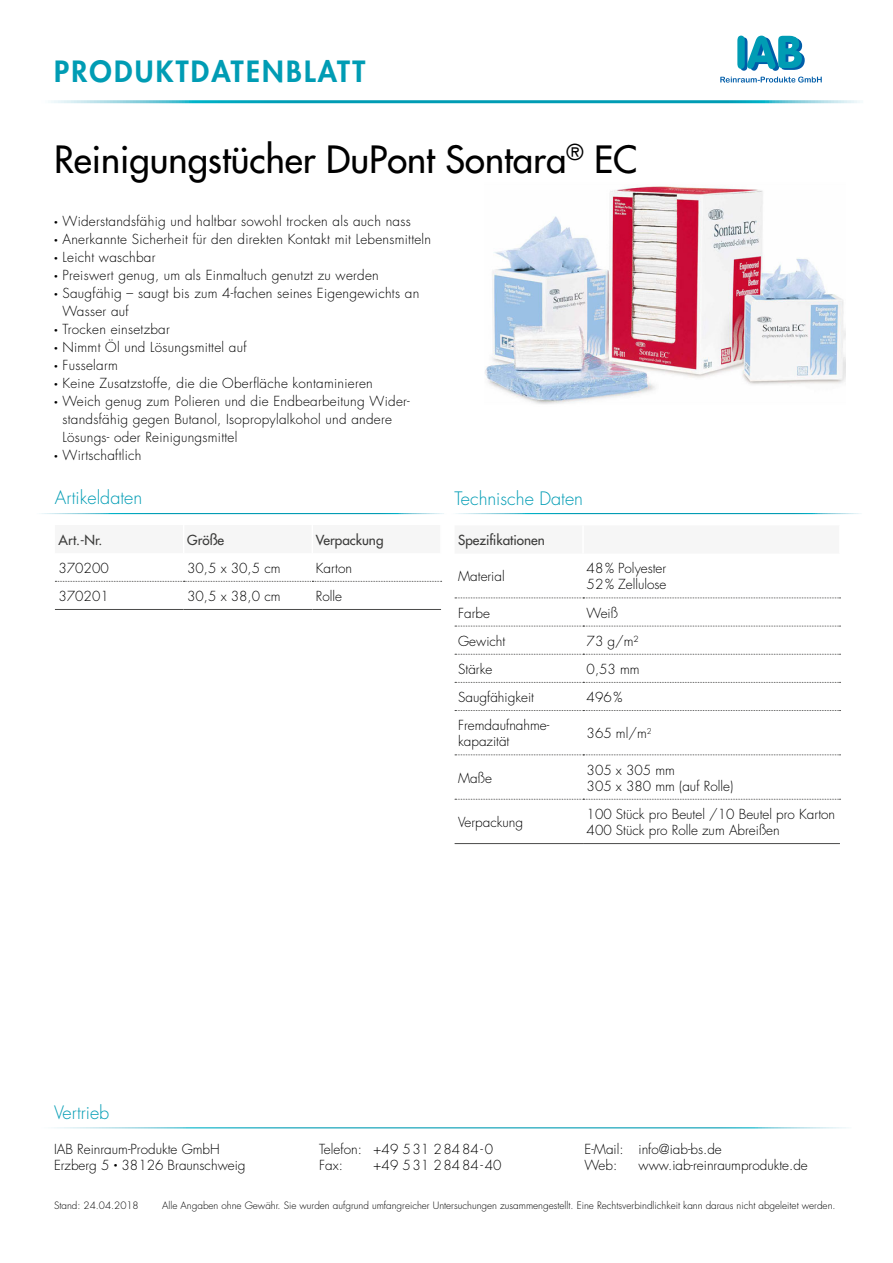
<style>
.page{position:relative;width:893px;height:1263px;background:#fff}
.page>*{position:absolute;margin:0;border:0;box-sizing:border-box;transform-origin:0 0}
.t1{font:500 36.6px "Futura Std";color:#000}
.t2{font:800 28.5px "Futura Std";letter-spacing:.08em;color:#009cb4}
.t3{font:300 18px "Futura Std";color:#009cb4}
.t4{font:300 13.5px/18px "Futura Std";letter-spacing:.02em;color:#000}
.t5{font:300 13.5px/16.2px "Futura Std";color:#000}
.t6{font:500 13.5px "Futura Std";color:#3c3c3b}
.t7{font:300 9.9px "Futura Std";color:#000}
.s1{font-family:"VAG Rounded";font-size:7.5px}
</style>
<div class="page">
<svg style="left:720px;top:77px;width:102px;height:6px"></svg>
<svg style="left:737px;top:36px;width:68px;height:35px"></svg>
<img style="left:485px;top:186px;width:361px;height:218px">
<svg style="left:455px;top:597px;width:386px;height:1px"></svg>
<hr style="left:455px;top:843px;width:128px;height:1px;background:#4a4a49">
<hr style="left:583px;top:843px;width:257px;height:1px;background:#4a4a49">
<svg style="left:455px;top:626px;width:386px;height:1px"></svg>
<svg style="left:455px;top:654px;width:386px;height:1px"></svg>
<svg style="left:455px;top:682px;width:386px;height:1px"></svg>
<svg style="left:455px;top:710px;width:386px;height:1px"></svg>
<svg style="left:455px;top:754px;width:386px;height:1px"></svg>
<svg style="left:455px;top:799px;width:386px;height:1px"></svg>
<svg style="left:55px;top:581px;width:387px;height:1px"></svg>
<hr style="left:55px;top:609px;width:129px;height:1px;background:#4a4a49">
<hr style="left:184px;top:609px;width:128px;height:1px;background:#4a4a49">
<hr style="left:312px;top:609px;width:129px;height:1px;background:#4a4a49">
<h2 class="t2" style="left:54px;top:53px;width:313px">PRODUKTDATENBLATT</h2>
<h1 class="t1" style="left:54px;top:136px;width:585px">Reinigungstücher DuPont Sontara<sup>®</sup> EC</h1>
<p class="t4" style="left:54px;top:213px;width:358px"><span class="s1">•</span> Widerstandsfähig und haltbar sowohl trocken als auch nass</p>
<p class="t4" style="left:54px;top:231px;width:379px"><span class="s1">•</span> Anerkannte Sicherheit für den direkten Kontakt mit Lebensmitteln</p>
<p class="t4" style="left:54px;top:249px;width:103px"><span class="s1">•</span> Leicht waschbar</p>
<p class="t4" style="left:54px;top:267px;width:326px"><span class="s1">•</span> Preiswert genug, um als Einmaltuch genutzt zu werden</p>
<p class="t4" style="left:63px;top:285px;width:358px;text-indent:-9px"><span class="s1">•</span> Saugfähig – saugt bis zum 4-fachen seines Eigengewichts an<br>Wasser auf</p>
<p class="t4" style="left:54px;top:321px;width:117px"><span class="s1">•</span> Trocken einsetzbar</p>
<p class="t4" style="left:54px;top:339px;width:194px"><span class="s1">•</span> Nimmt Öl und Lösungsmittel auf</p>
<p class="t4" style="left:54px;top:357px;width:65px"><span class="s1">•</span> Fusselarm</p>
<p class="t4" style="left:54px;top:375px;width:320px"><span class="s1">•</span> Keine Zusatzstoffe, die die Oberfläche kontaminieren</p>
<p class="t4" style="left:63px;top:393px;width:349px;text-indent:-9px"><span class="s1">•</span> Weich genug zum Polieren und die Endbearbeitung Wider&shy;standsfähig gegen Butanol, Isopropylalkohol und andere<br>Lösungs- oder Reinigungsmittel</p>
<p class="t4" style="left:54px;top:447px;width:89px"><span class="s1">•</span> Wirtschaftlich</p>
<h3 class="t3" style="left:55px;top:487px;width:89px">Artikeldaten</h3>
<h3 class="t3" style="left:455px;top:488px;width:130px">Technische Daten</h3>
<p class="t6" style="left:59px;top:531px;width:46px">Art.-Nr.</p>
<p class="t6" style="left:187px;top:531px;width:38px">Größe</p>
<p class="t6" style="left:316px;top:531px;width:69px">Verpackung</p>
<p class="t4" style="left:59px;top:559px;width:52px">370200</p>
<p class="t4" style="left:187px;top:559px;width:95px">30,5 x 30,5 cm</p>
<p class="t4" style="left:316px;top:559px;width:38px">Karton</p>
<p class="t4" style="left:59px;top:587px;width:52px">370201</p>
<p class="t4" style="left:187px;top:587px;width:95px">30,5 x 38,0 cm</p>
<p class="t4" style="left:316px;top:587px;width:28px">Rolle</p>
<p class="t6" style="left:458px;top:532px;width:88px">Spezifikationen</p>
<p class="t5" style="left:458px;top:569px;width:48px">Material</p>
<p class="t5" style="left:587px;top:561px;width:81px">48% Polyester<br>52% Zellulose</p>
<p class="t4" style="left:458px;top:604px;width:33px">Farbe</p>
<p class="t4" style="left:587px;top:604px;width:33px">Weiß</p>
<p class="t5" style="left:458px;top:633px;width:49px">Gewicht</p>
<p class="t4" style="left:587px;top:632px;width:54px">73 g/m²</p>
<p class="t4" style="left:458px;top:660px;width:36px">Stärke</p>
<p class="t4" style="left:587px;top:660px;width:55px">0,53 mm</p>
<p class="t5" style="left:458px;top:689px;width:77px">Saugfähigkeit</p>
<p class="t4" style="left:587px;top:688px;width:37px">496%</p>
<p class="t5" style="left:458px;top:717px;width:93px">Fremdaufnahme&shy;kapazität</p>
<p class="t4" style="left:587px;top:725px;width:67px">365 ml/m<sup>2</sup></p>
<p class="t4" style="left:458px;top:769px;width:35px">Maße</p>
<p class="t5" style="left:587px;top:762px;width:148px">305 x 305 mm<br>305 x 380 mm (auf Rolle)</p>
<p class="t5" style="left:458px;top:814px;width:67px">Verpackung</p>
<p class="t5" style="left:587px;top:806px;width:250px">100 Stück pro Beutel /10 Beutel pro Karton<br>400 Stück pro Rolle zum Abreißen</p>
<h3 class="t3" style="left:54px;top:1101px;width:57px">Vertrieb</h3>
<p class="t5" style="left:54px;top:1141px;width:193px">IAB Reinraum-Produkte GmbH<br>Erzberg 5 <span class="s1">•</span> 38126 Braunschweig</p>
<p class="t5" style="left:319px;top:1141px;width:175px">Telefon: +49 531 28484-0<br>Fax:</p>
<p class="t5" style="left:373px;top:1157px;width:130px">+49 531 28484-40</p>
<p class="t5" style="left:584px;top:1141px;width:139px">E-Mail: info@iab-bs.de<br>Web:</p>
<p class="t5" style="left:638px;top:1157px;width:171px">www.iab-reinraumprodukte.de</p>
<p class="t7" style="left:54px;top:1199px;width:86px">Stand: 24.04.2018</p>
<p class="t7" style="left:162px;top:1199px;width:675px">Alle Angaben ohne Gewähr. Sie wurden aufgrund umfangreicher Untersuchungen zusammengestellt. Eine Rechtsverbindlichkeit kann daraus nicht abgeleitet werden.</p>
</div>
